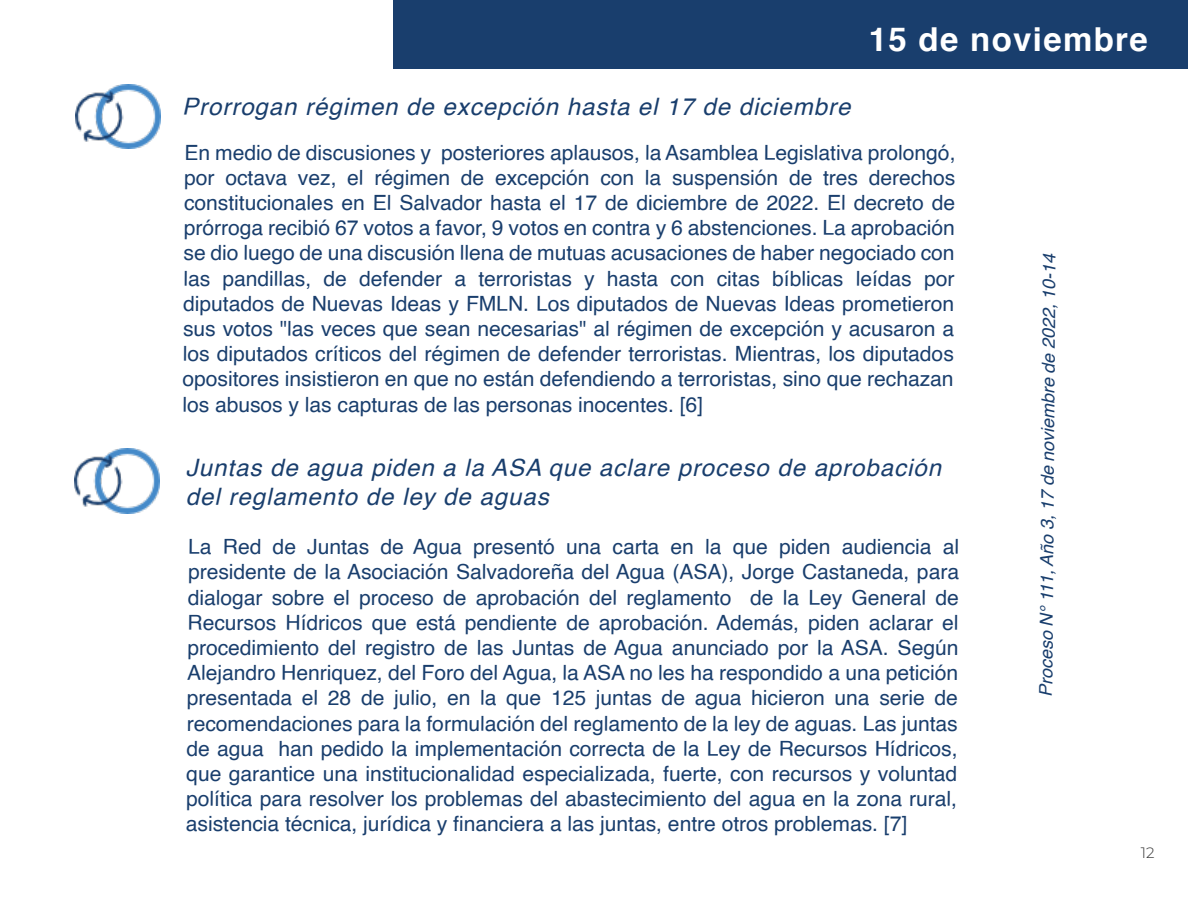
<style>
.page{position:relative;width:1188px;height:918px;background:#fff}
.page>*{position:absolute;margin:0;border:0;box-sizing:border-box;transform-origin:0 0}
.t1{font:700 33px "Helvetica";letter-spacing:.04em;color:#fff}
.t2{font:italic 24px/28.8px "Helvetica";letter-spacing:.04em;color:#193e6d}
.t3{font:21px/25.2px "Helvetica";letter-spacing:-.01em;color:#193e6d;text-align:justify}
.t4{font:italic 18px "Helvetica";letter-spacing:-.005em;color:#193e6d}
.t5{font:300 15px "Montserrat";color:#333}
</style>
<div class="page">
<img style="left:75px;top:84px;width:85px;height:65px">
<img style="left:74px;top:449px;width:85px;height:64px">
<div style="left:393px;top:0;width:795px;height:69px;background:#193e6d"></div>
<p class="t2" style="left:182px;top:94px;width:670px">Prorrogan régimen de excepción hasta el 17 de diciembre</p>
<h1 class="t1" style="left:869px;top:27px;width:280px">15 de noviembre</h1>
<p class="t3" style="left:182px;top:141px;width:775px">En medio de discusiones y posteriores aplausos, la Asamblea Legislativa prolongó, por octava vez, el régimen de excepción con la suspensión de tres derechos constitucionales en El Salvador hasta el 17 de diciembre de 2022. El decreto de prórroga recibió 67 votos a favor, 9 votos en contra y 6 abstenciones. La aprobación se dio luego de una discusión llena de mutuas acusaciones de haber negociado con las pandillas, de defender a terroristas y hasta con citas bíblicas leídas por diputados de Nuevas Ideas y FMLN. Los diputados de Nuevas Ideas prometieron sus votos "las veces que sean necesarias" al régimen de excepción y acusaron a los diputados críticos del régimen de defender terroristas. Mientras, los diputados opositores insistieron en que no están defendiendo a terroristas, sino que rechazan los abusos y las capturas de las personas inocentes. [6]</p>
<p class="t2" style="left:186px;top:455px;width:757px">Juntas de agua piden a la ASA que aclare proceso de aprobación del reglamento de ley de aguas</p>
<p class="t3" style="left:186px;top:536px;width:775px">La Red de Juntas de Agua presentó una carta en la que piden audiencia al presidente de la Asociación Salvadoreña del Agua (ASA), Jorge Castaneda, para dialogar sobre el proceso de aprobación del reglamento de la Ley General de Recursos Hídricos que está pendiente de aprobación. Además, piden aclarar el procedimiento del registro de las Juntas de Agua anunciado por la ASA. Según Alejandro Henriquez, del Foro del Agua, la ASA no les ha respondido a una petición presentada el 28 de julio, en la que 125 juntas de agua hicieron una serie de recomendaciones para la formulación del reglamento de la ley de aguas. Las juntas de agua han pedido la implementación correcta de la Ley de Recursos Hídricos, que garantice una institucionalidad especializada, fuerte, con recursos y voluntad política para resolver los problemas del abastecimiento del agua en la zona rural, asistencia técnica, jurídica y financiera a las juntas, entre otros problemas. [7]</p>
<p class="t4" style="left:1040px;top:697px;width:446px;rotate:-90deg">Proceso N° 111, Año 3, 17 de noviembre de 2022, 10-14</p>
<p class="t5" style="left:1141px;top:844px;width:15px">12</p>
</div>
